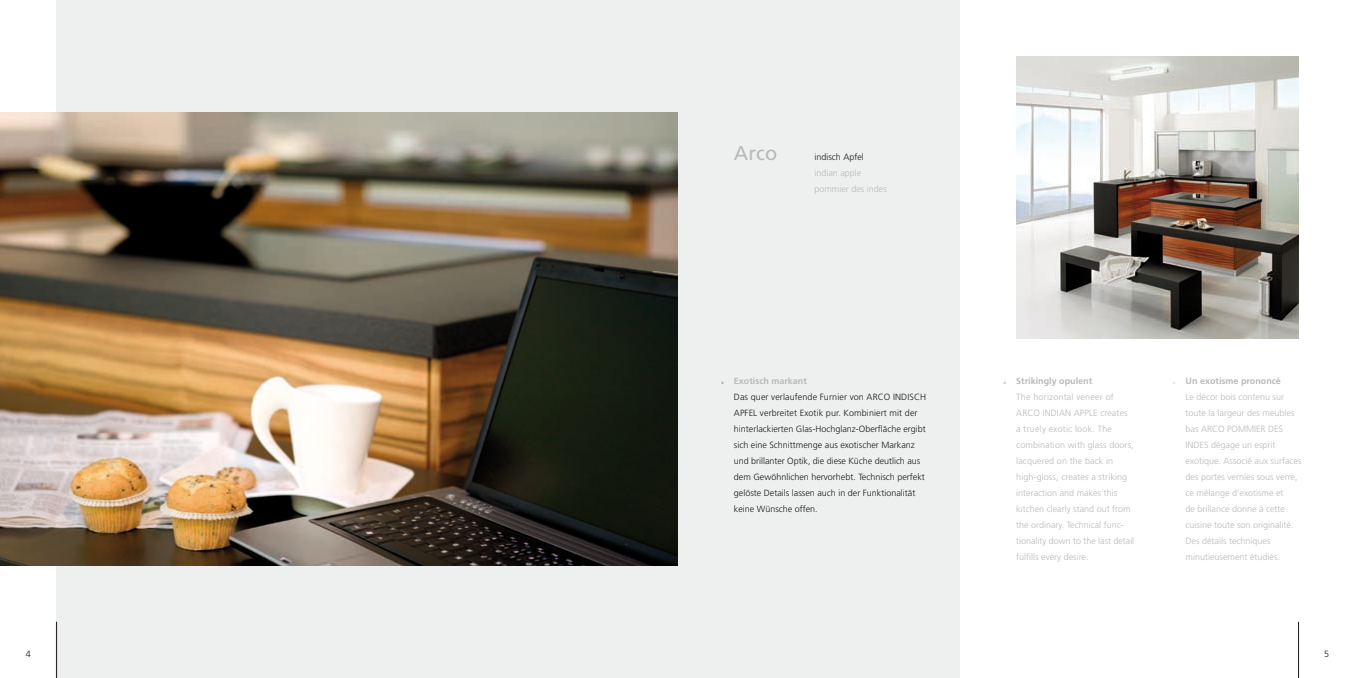
<style>
.page{position:relative;width:1355px;height:678px;background:#fff}
.page>*{position:absolute;margin:0;border:0;box-sizing:border-box;transform-origin:0 0}
.t1{font:20px "Frutiger";color:#b8b9bb}
.t2{font:20px "Frutiger";color:#d2d3d4}
.t3{font:20px "Frutiger";color:#e8e9ea}
.t4{font:300 9px/16px "Frutiger";color:#b8b9bb}
.t5{font:300 9px/16px "Frutiger";color:#1a171c}
.t6{font:700 9px "Frutiger";color:#b8b9bb}
.t7{font:300 9px/16px "Frutiger";letter-spacing:.02em;color:#b8b9bb}
</style>
<div class="page">
<div style="left:56px;top:0;width:621px;height:677px;background:#eeefef"></div>
<hr style="left:56px;top:621px;width:1px;height:56px;background:#1a171c">
<div style="left:677px;top:0;width:283px;height:677px;background:#eeefef"></div>
<hr style="left:1298px;top:621px;width:1px;height:56px;background:#1a171c">
<img style="left:1016px;top:56px;width:283px;height:283px">
<img style="left:0;top:113px;width:677px;height:452px">
<h1 class="t1" style="left:734px;top:141px;width:45px">Arco</h1>
<p class="t5" style="left:814px;top:149px;width:51px">indisch Apfel</p>
<p class="t4" style="left:814px;top:165px;width:74px">indian apple pommier des indes</p>
<p class="t6" style="left:734px;top:376px;width:75px">Exotisch markant</p>
<p class="t5" style="left:734px;top:389px;width:146px">Das quer verlaufende Furnier von ARCO</p>
<p class="t6" style="left:1016px;top:376px;width:78px">Strikingly opulent</p>
<p class="t7" style="left:1016px;top:389px;width:99px">The horizontal veneer of<br>ARCO</p>
<h1 class="t1" style="left:720px;top:365px;width:7px">.</h1>
<h1 class="t2" style="left:1002px;top:365px;width:7px">.</h1>
<h1 class="t3" style="left:1171px;top:365px;width:7px">.</h1>
<p class="t5" style="left:734px;top:389px;width:193px;text-indent:159px">INDISCH APFEL verbreitet Exotik pur. Kombiniert mit der hinterlackierten Glas-Hochglanz-Oberfläche ergibt sich eine Schnittmenge aus exotischer Markanz und brillanter Optik, die diese Küche deutlich aus dem Gewöhnlichen hervorhebt. Technisch perfekt gelöste Details lassen auch in der Funktionalität keine Wünsche offen.</p>
<p class="t4" style="left:1016px;top:405px;width:120px;text-indent:26px">INDIAN APPLE creates a truely exotic look. The combination with glass doors, lacquered on the back in high-gloss, creates a striking interaction and makes this kitchen clearly stand out from the ordinary. Technical func&shy;tionality down to the last detail fulfills every desire.</p>
<p class="t6" style="left:1186px;top:376px;width:97px">Un exotisme prononcé</p>
<p class="t4" style="left:1186px;top:389px;width:111px">Le décor bois contenu sur toute la largeur des meubles bas ARCO</p>
<p class="t4" style="left:1227px;top:421px;width:12px">POMMIER</p>
<p class="t4" style="left:1268px;top:421px;width:6px">DES</p>
<p class="t4" style="left:1186px;top:437px;width:118px;text-indent:26px">dégage un esprit exotique. Associé aux surfaces des portes vernies sous verre, ce mélange d’exotisme et<br>de brillance donne à cette cuisine toute son originalité.<br>Des détails techniques minutieusement étudiés.</p>
<p class="t4" style="left:1186px;top:437px;width:14px">INDES</p>
</div>
